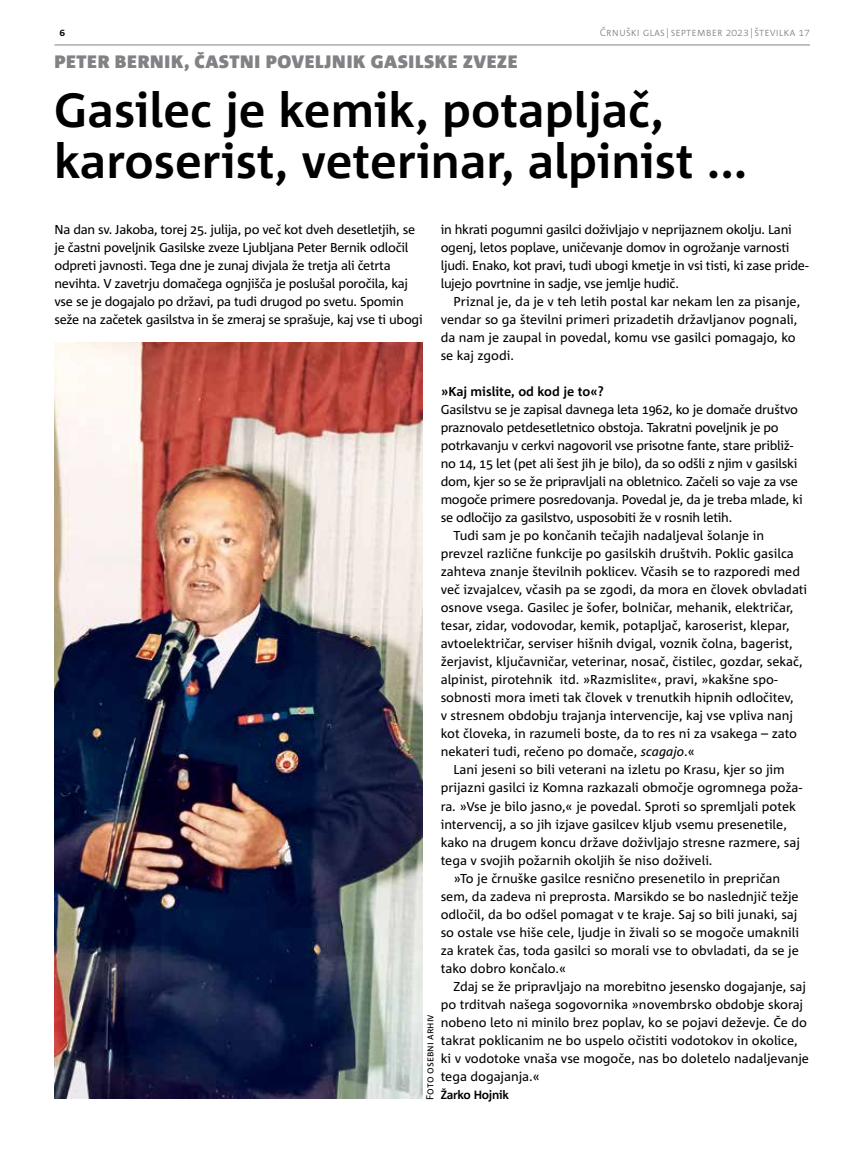
<style>
.page{position:relative;width:864px;height:1153px;background:#fff}
.page>*{position:absolute;margin:0;border:0;box-sizing:border-box;transform-origin:0 0}
.t1{font:700 48px/51px "Corpid C1 s";color:#000}
.t2{font:900 18px "Corpid C1 s";color:#808285}
.t3{font:12.9px/18px "Corpid C1 s";color:#000}
.t4{font:12.9px/18px "Corpid C1 s";letter-spacing:-.02em;color:#000}
.t5{font:700 12.9px "Corpid C1 s";color:#000}
.t6{font:700 12px "Corpid C1 s";letter-spacing:-.02em;color:#000}
.t7{font:300 10.5px "Corpid C1 s";color:#808285}
.t8{font:10.5px "Delo S";color:#000}
.t9{font:700 10.5px "Corpid C1 s";color:#000}
.s1{font-style:italic}
</style>
<div class="page">
<hr style="left:54px;top:45px;width:755px;height:1px;background:#808285">
<img style="left:54px;top:342px;width:368px;height:756px">
<p class="t9" style="left:59px;top:26px;width:7px">6</p>
<p class="t7" style="left:599px;top:26px;width:212px">ČRNUŠKI GLAS|SEPTEMBER 2023|ŠTEVILKA 17</p>
<h2 class="t2" style="left:54px;top:50px;width:465px">PETER BERNIK, ČASTNI POVELJNIK GASILSKE ZVEZE</h2>
<h1 class="t1" style="left:54px;top:84px;width:694px">Gasilec je kemik, potapljač, karoserist, veterinar, alpinist ...</h1>
<p class="t4" style="left:54px;top:220px;width:369px">Na dan sv. Jakoba, torej 25. julija, po več kot dveh desetletjih, se je častni poveljnik Gasilske zveze Ljubljana Peter Bernik odločil odpreti javnosti. Tega dne je zunaj divjala že tretja ali četrta nevihta. V zavetrju domačega ognjišča je poslušal poročila, kaj vse se je dogajalo po državi, pa tudi drugod po svetu. Spomin seže na začetek gasilstva in še zmeraj se sprašuje, kaj vse ti ubogi</p>
<p class="t4" style="left:440px;top:220px;width:369px">in hkrati pogumni gasilci doživljajo v neprijaznem okolju. Lani ogenj, letos poplave, uničevanje domov in ogrožanje varnosti ljudi. Enako, kot pravi, tudi ubogi kmetje in vsi tisti, ki zase pride&shy;lujejo povrtnine in sadje, vse jemlje hudič.</p>
<p class="t3" style="left:440px;top:292px;width:361px;text-indent:13px">Priznal je, da je v teh letih postal kar nekam len za pisanje, vendar so ga številni primeri prizadetih državljanov pognali, da nam je zaupal in povedal, komu vse gasilci pomagajo, ko se kaj zgodi.</p>
<p class="t5" style="left:440px;top:383px;width:165px">»Kaj mislite, od kod je to«?</p>
<p class="t4" style="left:440px;top:400px;width:358px">Gasilstvu se je zapisal davnega leta 1962, ko je domače društvo</p>
<p class="t4" style="left:440px;top:418px;width:339px">praznovalo petdesetletnico obstoja. Takratni poveljnik je po</p>
<p class="t4" style="left:440px;top:436px;width:354px">potrkavanju v cerkvi nagovoril vse prisotne fante, stare približ-</p>
<p class="t4" style="left:440px;top:454px;width:358px">no 14, 15 let (pet ali šest jih je bilo), da so odšli z njim v gasilski</p>
<p class="t4" style="left:440px;top:472px;width:359px">dom, kjer so se že pripravljali na obletnico. Začeli so vaje za vse</p>
<p class="t4" style="left:440px;top:490px;width:363px">mogoče primere posredovanja. Povedal je, da je treba mlade, ki</p>
<p class="t4" style="left:440px;top:508px;width:293px">se odločijo za gasilstvo, usposobiti že v rosnih letih.</p>
<p class="t3" style="left:453px;top:526px;width:312px">Tudi sam je po končanih tečajih nadaljeval šolanje in</p>
<p class="t3" style="left:440px;top:544px;width:354px">prevzel različne funkcije po gasilskih društvih. Poklic gasilca</p>
<p class="t3" style="left:440px;top:562px;width:360px">zahteva znanje številnih poklicev. Včasih se to razporedi med</p>
<p class="t3" style="left:440px;top:580px;width:368px">več izvajalcev, včasih pa se zgodi, da mora en človek obvladati</p>
<p class="t3" style="left:440px;top:598px;width:354px">osnove vsega. Gasilec je šofer, bolničar, mehanik, električar,</p>
<p class="t3" style="left:440px;top:616px;width:350px">tesar, zidar, vodovodar, kemik, potapljač, karoserist, klepar,</p>
<p class="t3" style="left:440px;top:634px;width:353px">avtoelektričar, serviser hišnih dvigal, voznik čolna, bagerist,</p>
<p class="t3" style="left:440px;top:652px;width:363px">žerjavist, ključavničar, veterinar, nosač, čistilec, gozdar, sekač,</p>
<p class="t3" style="left:440px;top:670px;width:338px">alpinist, pirotehnik itd. »Razmislite«, pravi, »kakšne spo-</p>
<p class="t3" style="left:440px;top:688px;width:354px">sobnosti mora imeti tak človek v trenutkih hipnih odločitev,</p>
<p class="t3" style="left:440px;top:706px;width:354px">v stresnem obdobju trajanja intervencije, kaj vse vpliva nanj</p>
<p class="t3" style="left:440px;top:724px;width:358px">kot človeka, in razumeli boste, da to res ni za vsakega – zato</p>
<p class="t3" style="left:440px;top:742px;width:256px">nekateri tudi, rečeno po domače, <span class="s1">scagajo</span>.«</p>
<p class="t3" style="left:453px;top:760px;width:332px">Lani jeseni so bili veterani na izletu po Krasu, kjer so jim</p>
<p class="t3" style="left:440px;top:778px;width:363px">prijazni gasilci iz Komna razkazali območje ogromnega poža-</p>
<p class="t3" style="left:440px;top:796px;width:356px">ra. »Vse je bilo jasno,« je povedal. Sproti so spremljali potek</p>
<p class="t3" style="left:440px;top:814px;width:347px">intervencij, a so jih izjave gasilcev kljub vsemu presenetile,</p>
<p class="t3" style="left:440px;top:832px;width:360px">kako na drugem koncu države doživljajo stresne razmere, saj</p>
<p class="t3" style="left:440px;top:850px;width:273px">tega v svojih požarnih okoljih še niso doživeli.</p>
<p class="t3" style="left:453px;top:868px;width:328px">»To je črnuške gasilce resnično presenetilo in prepričan</p>
<p class="t3" style="left:440px;top:886px;width:359px">sem, da zadeva ni preprosta. Marsikdo se bo naslednjič težje</p>
<p class="t3" style="left:440px;top:904px;width:358px">odločil, da bo odšel pomagat v te kraje. Saj so bili junaki, saj</p>
<p class="t3" style="left:440px;top:922px;width:359px">so ostale vse hiše cele, ljudje in živali so se mogoče umaknili</p>
<p class="t3" style="left:440px;top:940px;width:359px">za kratek čas, toda gasilci so morali vse to obvladati, da se je</p>
<p class="t3" style="left:440px;top:958px;width:127px">tako dobro končalo.«</p>
<p class="t3" style="left:453px;top:976px;width:354px">Zdaj se že pripravljajo na morebitno jesensko dogajanje, saj</p>
<p class="t3" style="left:440px;top:994px;width:364px">po trditvah našega sogovornika »novembrsko obdobje skoraj</p>
<p class="t3" style="left:440px;top:1012px;width:367px">nobeno leto ni minilo brez poplav, ko se pojavi deževje. Če do</p>
<p class="t3" style="left:440px;top:1030px;width:358px">takrat poklicanim ne bo uspelo očistiti vodotokov in okolice,</p>
<p class="t3" style="left:440px;top:1048px;width:369px">ki v vodotoke vnaša vse mogoče, nas bo doletelo nadaljevanje</p>
<p class="t3" style="left:440px;top:1066px;width:101px">tega dogajanja.«</p>
<p class="t8" style="left:423px;top:1099px;width:87px;rotate:-90deg">Foto osebni arhiv</p>
<p class="t6" style="left:440px;top:1086px;width:70px">Žarko Hojnik</p>
</div>
